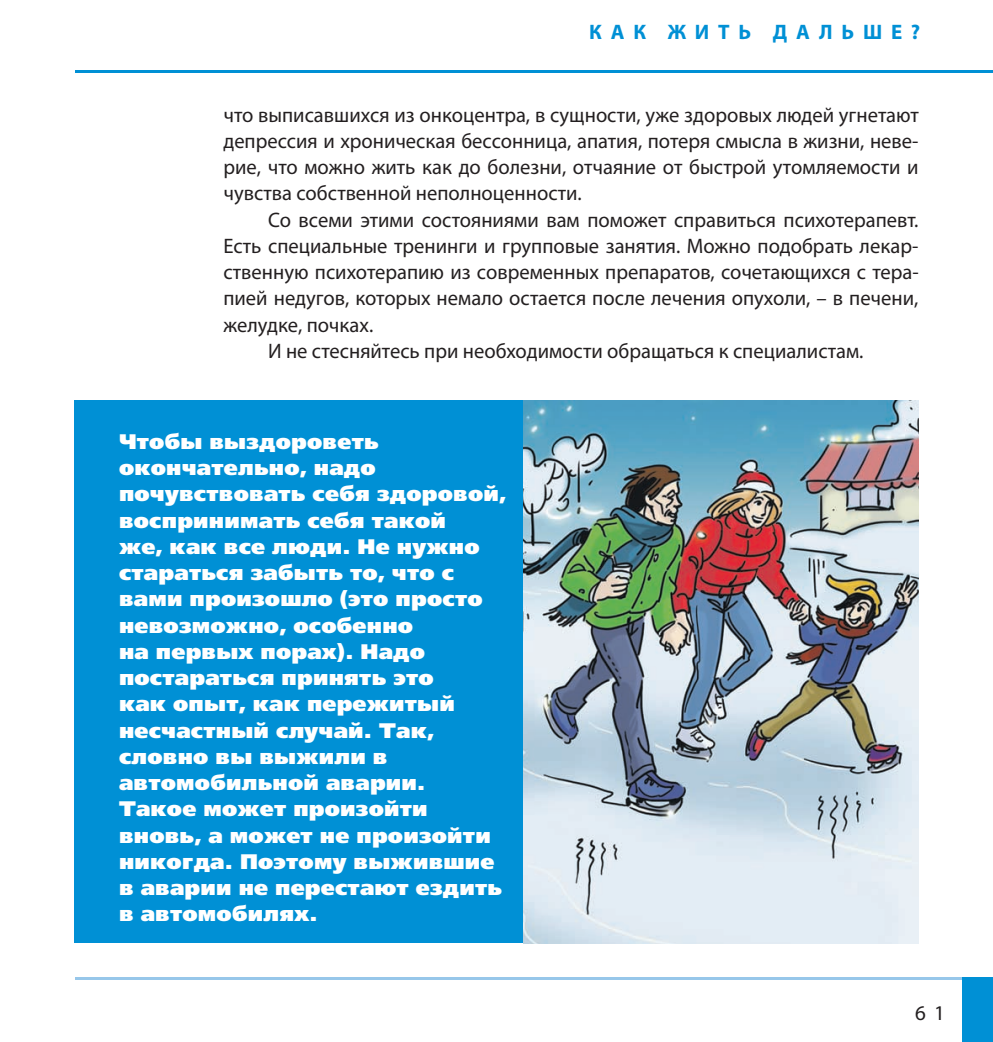
<style>
.page{position:relative;width:993px;height:1042px;background:#fff}
.page>*{position:absolute;margin:0;border:0;box-sizing:border-box;transform-origin:0 0}
.t1{font:21px/26.2px "Myriad Pro";color:#231f20;text-align:justify}
.t2{font:21px/26.2px "Free Set Black C";letter-spacing:.01em;color:#fff;scale:1.05 1}
.t3{font:700 21px "Myriad Pro";letter-spacing:.42em;color:#0090d5}
</style>
<div class="page">
<hr style="left:0;top:977px;width:992px;height:2px;background:#97c7ea">
<div style="left:962px;top:977px;width:30px;height:65px;background:#0090d5"></div>
<hr style="left:0;top:70px;width:992px;height:3px;background:#0090d5">
<div style="left:0;top:18px;width:74px;height:992px;background:#fff"></div>
<div style="left:74px;top:401px;width:595px;height:542px;background:#0090d5"></div>
<img style="left:523px;top:401px;width:395px;height:542px">
<p class="t3" style="left:589px;top:20px;width:332px">КАК ЖИТЬ ДАЛЬШЕ?</p>
<p class="t1" style="left:223px;top:103px;width:696px">что выписавшихся из онкоцентра, в сущности, уже здоровых людей угнетают депрессия и хроническая бессонница, апатия, потеря смысла в жизни, неве&shy;рие, что можно жить как до болезни, отчаяние от быстрой утомляемости и чувства собственной неполноценности.</p>
<p class="t1" style="left:268px;top:208px;width:651px">Со всеми этими состояниями вам поможет справиться психотерапевт.</p>
<p class="t1" style="left:223px;top:234px;width:696px">Есть специальные тренинги и групповые занятия. Можно подобрать лекар-</p>
<p class="t1" style="left:223px;top:261px;width:696px">ственную психотерапию из современных препаратов, сочетающихся с тера-</p>
<p class="t1" style="left:223px;top:287px;width:696px">пией недугов, которых немало остается после лечения опухоли, – в печени,</p>
<p class="t1" style="left:223px;top:313px;width:151px">желудке, почках.</p>
<p class="t1" style="left:268px;top:339px;width:596px">И не стесняйтесь при необходимости обращаться к специалистам.</p>
<p class="t2" style="left:119px;top:428px;width:370px">Чтобы выздороветь окончательно, надо почувствовать себя здоровой, воспринимать себя такой<br>же, как все люди. Не нужно стараться забыть то, что с вами произошло (это просто невозможно, особенно<br>на первых порах). Надо постараться принять это<br>как опыт, как пережитый несчастный случай. Так, словно вы выжили в автомобильной аварии.<br>Такое может произойти вновь, а может не произойти никогда. Поэтому выжившие в аварии не перестают ездить в автомобилях.</p>
<p class="t1" style="left:914px;top:1001px;width:31px">6 1</p>
</div>
